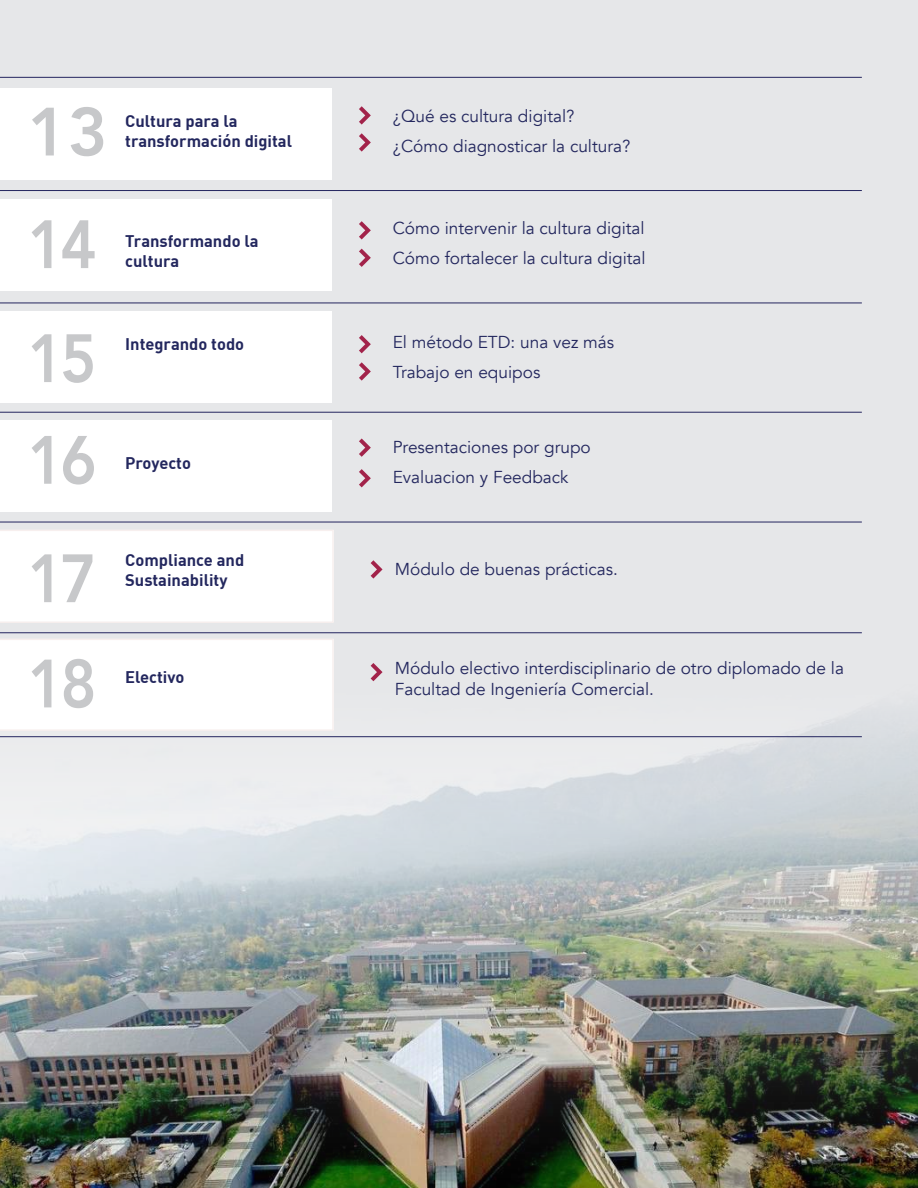
<style>
.page{position:relative;width:918px;height:1188px;background:#e6e7e9}
.page>*{position:absolute;margin:0;border:0;box-sizing:border-box;transform-origin:0 0}
.t1{font:800 67.5px/105.3px "Avenir";letter-spacing:-.06em;color:#c7c8ca;scale:.91 1}
.t2{font:800 67.5px "Avenir";letter-spacing:-.06em;color:#c7c8ca}
.t3{font:17.25px/30px "Avenir";color:#23275e}
.t4{font:700 16.5px/19.8px "DIN";color:#23275e}
</style>
<div class="page">
<img style="left:0;top:721px;width:918px;height:467px">
<hr style="left:0;top:77px;width:862px;height:1px;background:#24255f">
<div style="left:0;top:88px;width:332px;height:92px;background:#fff"></div>
<svg style="left:359px;top:106px;width:12px;height:19px"></svg>
<svg style="left:359px;top:133px;width:12px;height:19px"></svg>
<hr style="left:0;top:190px;width:862px;height:1px;background:#24255f">
<div style="left:0;top:199px;width:332px;height:92px;background:#fff"></div>
<hr style="left:0;top:303px;width:862px;height:1px;background:#24255f">
<div style="left:0;top:311px;width:332px;height:92px;background:#fff"></div>
<svg style="left:359px;top:335px;width:12px;height:18px"></svg>
<svg style="left:359px;top:362px;width:12px;height:19px"></svg>
<hr style="left:0;top:412px;width:862px;height:1px;background:#24255f">
<div style="left:0;top:420px;width:332px;height:92px;background:#fff"></div>
<svg style="left:359px;top:439px;width:12px;height:18px"></svg>
<svg style="left:359px;top:469px;width:12px;height:18px"></svg>
<hr style="left:0;top:522px;width:862px;height:1px;background:#24255f">
<div style="left:0;top:530px;width:334px;height:93px;background:#fff"></div>
<svg style="left:359px;top:221px;width:12px;height:18px"></svg>
<svg style="left:359px;top:249px;width:12px;height:18px"></svg>
<div style="left:0;top:639px;width:334px;height:92px;background:#fff"></div>
<hr style="left:0;top:632px;width:862px;height:1px;background:#24255f">
<svg style="left:371px;top:560px;width:12px;height:19px"></svg>
<svg style="left:371px;top:663px;width:12px;height:18px"></svg>
<hr style="left:0;top:736px;width:862px;height:1px;background:#24255f">
<h1 class="t2" style="left:28px;top:79px;width:81px">13</h1>
<p class="t4" style="left:125px;top:111px;width:168px">Cultura para la transformación digital</p>
<h1 class="t1" style="left:28px;top:192px;width:77px">14</h1>
<p class="t4" style="left:125px;top:231px;width:135px">Transformando la cultura</p>
<h1 class="t1" style="left:28px;top:306px;width:77px">15</h1>
<h1 class="t1" style="left:28px;top:408px;width:77px">16</h1>
<p class="t4" style="left:125px;top:334px;width:121px">Integrando todo</p>
<p class="t4" style="left:125px;top:453px;width:67px">Proyecto</p>
<p class="t3" style="left:393px;top:102px;width:183px">¿Qué es cultura digital?</p>
<p class="t3" style="left:393px;top:132px;width:239px">¿Cómo diagnosticar la cultura?</p>
<p class="t3" style="left:393px;top:213px;width:253px">Cómo intervenir la cultura digital</p>
<p class="t3" style="left:393px;top:243px;width:254px">Cómo fortalecer la cultura digital</p>
<p class="t3" style="left:393px;top:327px;width:223px">El método ETD: una vez más</p>
<p class="t3" style="left:393px;top:357px;width:149px">Trabajo en equipos</p>
<p class="t3" style="left:393px;top:433px;width:200px">Presentaciones por grupo<br>Evaluacion y Feedback</p>
<p class="t4" style="left:125px;top:549px;width:121px">Compliance and<br>Sustainability</p>
<h1 class="t1" style="left:28px;top:526px;width:77px">17<br>18</h1>
<p class="t3" style="left:395px;top:554px;width:225px">Módulo de buenas prácticas.</p>
<p class="t3" style="left:395px;top:659px;width:451px;line-height:20.4px">Módulo electivo interdisciplinario de otro diplomado de la<br>Facultad de Ingeniería Comercial.</p>
<p class="t4" style="left:125px;top:667px;width:61px">Electivo</p>
</div>
